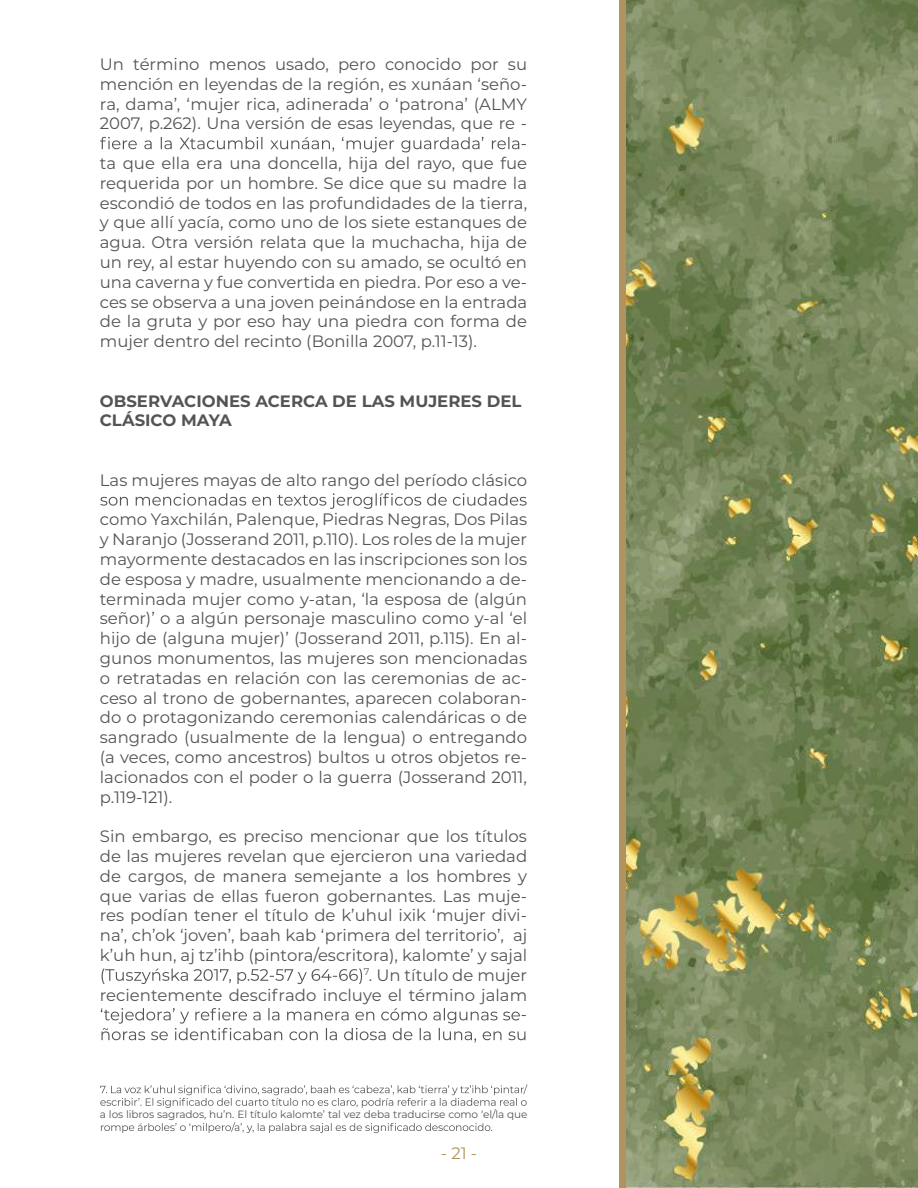
<style>
.page{position:relative;width:918px;height:1188px;background:#fff}
.page>*{position:absolute;margin:0;border:0;box-sizing:border-box;transform-origin:0 0}
.t1{font:16.5px/19.8px "Montserrat";color:#555454;text-align:justify}
.t2{font:700 16.5px/19.8px "Montserrat";color:#555454}
.t3{font:16.5px "Montserrat";color:#b0935e}
.t4{font:10.5px "Montserrat";letter-spacing:-.01em;color:#555454}
</style>
<div class="page">
<div style="left:619px;top:0;width:8px;height:1188px;background:#b0935e"></div>
<img style="left:627px;top:0;width:291px;height:1188px">
<svg style="left:100px;top:137px;width:419px;height:15px"></svg>
<svg style="left:100px;top:493px;width:427px;height:16px"></svg>
<svg style="left:102px;top:969px;width:260px;height:15px"></svg>
<svg style="left:101px;top:1008px;width:424px;height:35px"></svg>
<svg style="left:100px;top:1084px;width:427px;height:24px"></svg>
<svg style="left:101px;top:1122px;width:391px;height:11px"></svg>
<p class="t1" style="left:100px;top:54px;width:429px">Un término menos usado, pero conocido por su</p>
<p class="t1" style="left:100px;top:73px;width:429px">mención en leyendas de la región, es xunáan ‘seño-</p>
<p class="t1" style="left:100px;top:93px;width:429px">ra, dama’, ‘mujer rica, adinerada’ o ‘patrona’ (ALMY</p>
<p class="t1" style="left:100px;top:113px;width:429px">2007, p.262). Una versión de esas leyendas, que re -</p>
<p class="t1" style="left:521px;top:133px;width:8px">-</p>
<p class="t1" style="left:100px;top:153px;width:429px">ta que ella era una doncella, hija del rayo, que fue</p>
<p class="t1" style="left:100px;top:172px;width:429px">requerida por un hombre. Se dice que su madre la</p>
<p class="t1" style="left:100px;top:192px;width:429px">escondió de todos en las profundidades de la tierra,</p>
<p class="t1" style="left:100px;top:212px;width:429px">y que allí yacía, como uno de los siete estanques de</p>
<p class="t1" style="left:100px;top:232px;width:429px">agua. Otra versión relata que la muchacha, hija de</p>
<p class="t1" style="left:100px;top:252px;width:429px">un rey, al estar huyendo con su amado, se ocultó en</p>
<p class="t1" style="left:100px;top:271px;width:429px">una caverna y fue convertida en piedra. Por eso a ve-</p>
<p class="t1" style="left:100px;top:291px;width:429px">ces se observa a una joven peinándose en la entrada</p>
<p class="t1" style="left:100px;top:311px;width:429px">de la gruta y por eso hay una piedra con forma de</p>
<p class="t1" style="left:100px;top:331px;width:379px">mujer dentro del recinto (Bonilla 2007, p.11-13).</p>
<p class="t2" style="left:100px;top:390px;width:423px">OBSERVACIONES ACERCA DE LAS MUJERES DEL<br>CLÁSICO MAYA</p>
<p class="t1" style="left:100px;top:469px;width:429px">Las mujeres mayas de alto rango del período clásico</p>
<p class="t1" style="left:100px;top:509px;width:429px">como Yaxchilán, Palenque, Piedras Negras, Dos Pilas y Naranjo (Josserand 2011, p.110). Los roles de la mujer mayormente destacados en las inscripciones son los de esposa y madre, usualmente mencionando a de&shy;terminada mujer como y-atan, ‘la esposa de (algún señor)’ o a algún personaje masculino como y-al ‘el hijo de (alguna mujer)’ (Josserand 2011, p.115). En al&shy;gunos monumentos, las mujeres son mencionadas o retratadas en relación con las ceremonias de ac&shy;ceso al trono de gobernantes, aparecen colaboran&shy;do o protagonizando ceremonias calendáricas o de sangrado (usualmente de la lengua) o entregando (a veces, como ancestros) bultos u otros objetos re&shy;lacionados con el poder o la guerra (Josserand 2011, p.119-121).</p>
<p class="t1" style="left:100px;top:826px;width:429px">Sin embargo, es preciso mencionar que los títulos de las mujeres revelan que ejercieron una variedad de cargos, de manera semejante a los hombres y que varias de ellas fueron gobernantes. Las muje&shy;res podían tener el título de k’uhul ixik ‘mujer divi&shy;na’, ch’ok ‘joven’, baah kab ‘primera del territorio’, aj k’uh hun, aj tz’ihb (pintora/escritora), kalomte’ y sajal</p>
<p class="t1" style="left:100px;top:964px;width:429px;text-align:right"><sup>7</sup>. Un título de mujer<br>recientemente descifrado incluye el término jalam -</p>
<p class="t4" style="left:100px;top:1107px;width:429px">a los libros sagrados, hu’n. El título kalomte’ tal vez deba traducirse como ‘el/la que</p>
<p class="t3" style="left:441px;top:1142px;width:38px">- 21 -</p>
</div>
